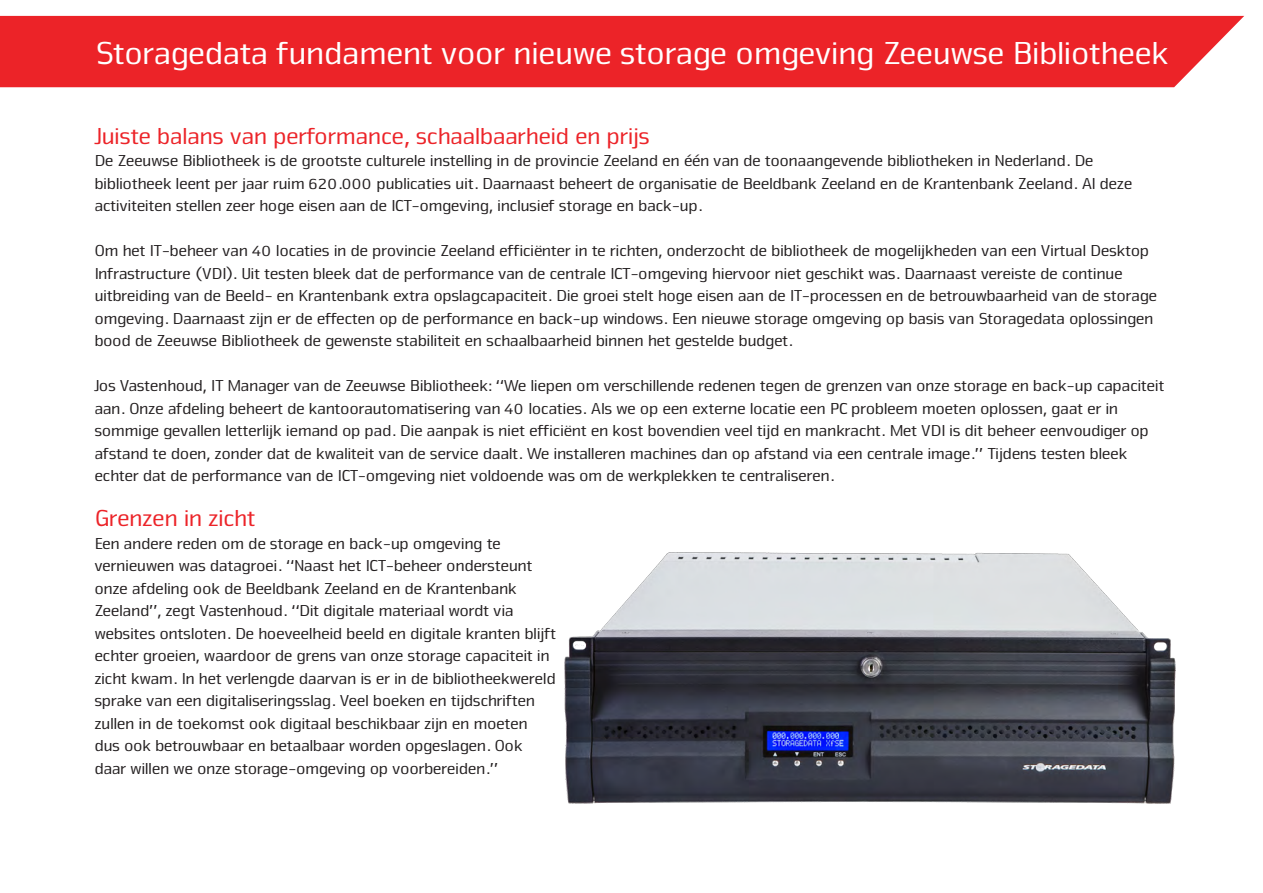
<style>
.page{position:relative;width:1263px;height:893px;background:#fff}
.page>*{position:absolute;margin:0;border:0;box-sizing:border-box;transform-origin:0 0}
.t1{font:33px "Nuri";color:#fff}
.t2{font:24px "Nuri";color:#ec2328}
.t3{font:16.5px/22.5px "Nuri";color:#231f20}
</style>
<div class="page">
<div style="left:0;top:16px;width:1244px;height:71px;background:#ec2328"></div>
<img style="left:565px;top:553px;width:610px;height:251px">
<h1 class="t1" style="left:94px;top:33px;width:1074px">Storagedata fundament voor nieuwe storage omgeving Zeeuwse Bibliotheek</h1>
<h2 class="t2" style="left:94px;top:121px;width:556px">Juiste balans van performance, schaalbaarheid en prijs</h2>
<p class="t3" style="left:94px;top:149px;width:1039px">De Zeeuwse Bibliotheek is de grootste culturele instelling in de provincie Zeeland en één van de toonaangevende bibliotheken in Nederland. De bibliotheek leent per jaar ruim 620.000 publicaties uit. Daarnaast beheert de organisatie de Beeldbank Zeeland en de Krantenbank Zeeland. Al deze activiteiten stellen zeer hoge eisen aan de ICT-omgeving, inclusief storage en back-up.</p>
<p class="t3" style="left:94px;top:239px;width:1064px">Om het IT-beheer van 40 locaties in de provincie Zeeland efficiënter in te richten, onderzocht de bibliotheek de mogelijkheden van een Virtual Desktop Infrastructure (VDI). Uit testen bleek dat de performance van de centrale ICT-omgeving hiervoor niet geschikt was. Daarnaast vereiste de continue uitbreiding van de Beeld- en Krantenbank extra opslagcapaciteit. Die groei stelt hoge eisen aan de IT-processen en de betrouwbaarheid van de storage omgeving. Daarnaast zijn er de effecten op de performance en back-up windows. Een nieuwe storage omgeving op basis van Storagedata oplossingen bood de Zeeuwse Bibliotheek de gewenste stabiliteit en schaalbaarheid binnen het gestelde budget.</p>
<p class="t3" style="left:94px;top:374px;width:1071px">Jos Vastenhoud, IT Manager van de Zeeuwse Bibliotheek: “We liepen om verschillende redenen tegen de grenzen van onze storage en back-up capaciteit aan. Onze afdeling beheert de kantoorautomatisering van 40 locaties. Als we op een externe locatie een PC probleem moeten oplossen, gaat er in sommige gevallen letterlijk iemand op pad. Die aanpak is niet efficiënt en kost bovendien veel tijd en mankracht. Met VDI is dit beheer eenvoudiger op afstand te doen, zonder dat de kwaliteit van de service daalt. We installeren machines dan op afstand via een centrale image.” Tijdens testen bleek echter dat de performance van de ICT-omgeving niet voldoende was om de werkplekken te centraliseren.</p>
<h2 class="t2" style="left:94px;top:503px;width:162px">Grenzen in zicht</h2>
<p class="t3" style="left:94px;top:531px;width:463px">Een andere reden om de storage en back-up omgeving te vernieuwen was datagroei. “Naast het ICT-beheer ondersteunt onze afdeling ook de Beeldbank Zeeland en de Krantenbank Zeeland”, zegt Vastenhoud. “Dit digitale materiaal wordt via websites ontsloten. De hoeveelheid beeld en digitale kranten blijft echter groeien, waardoor de grens van onze storage capaciteit in zicht kwam. In het verlengde daarvan is er in de bibliotheekwereld sprake van een digitaliseringsslag. Veel boeken en tijdschriften zullen in de toekomst ook digitaal beschikbaar zijn en moeten dus ook betrouwbaar en betaalbaar worden opgeslagen. Ook daar willen we onze storage-omgeving op voorbereiden.”</p>
</div>
